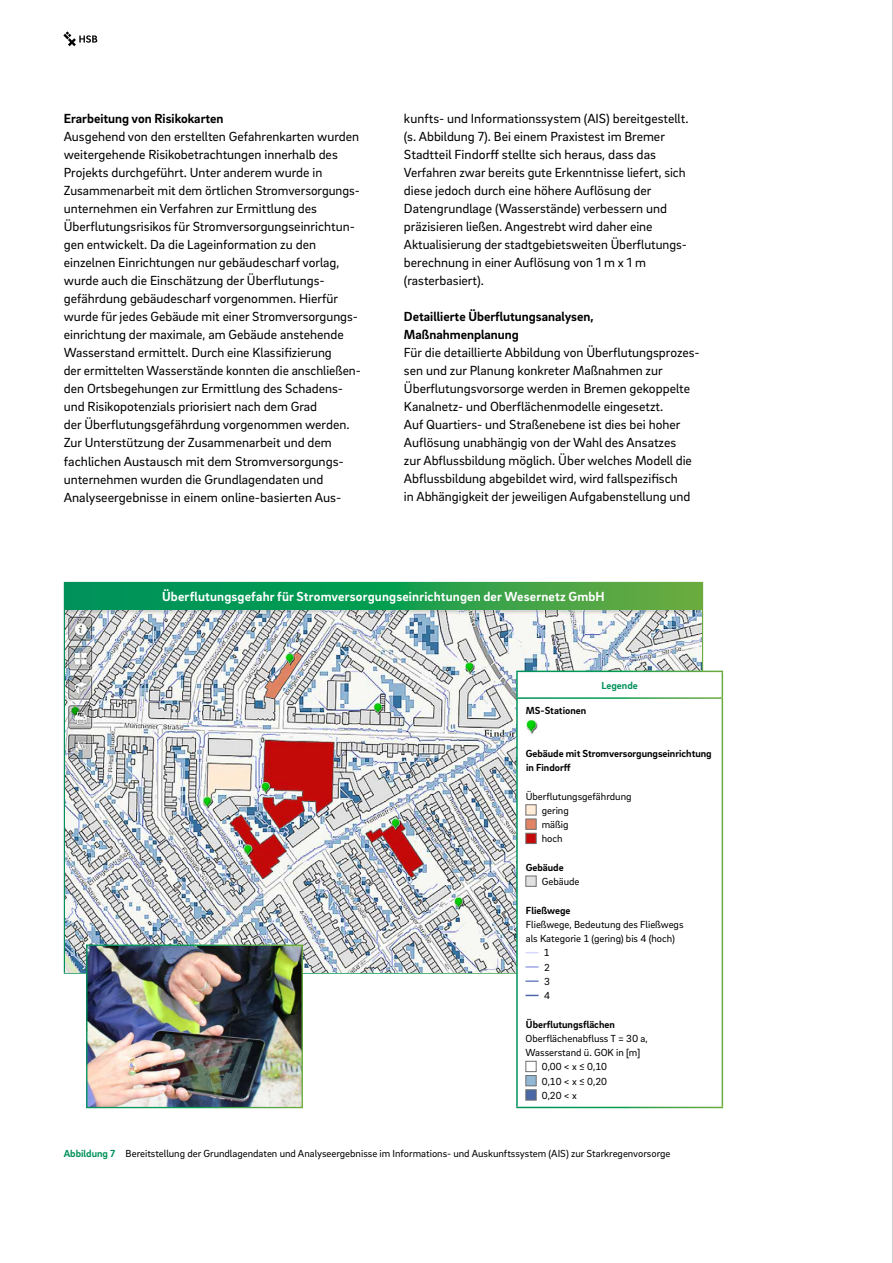
<style>
.page{position:relative;width:893px;height:1263px;background:#fff}
.page>*{position:absolute;margin:0;border:0;box-sizing:border-box;transform-origin:0 0}
.t1{font:13.5px/18px "Brix Sans";color:#000}
.t2{font:700 13.5px "Brix Sans";letter-spacing:.01em;color:#fff}
.t3{font:10.5px/14.2px "Brix Sans";color:#000}
.t4{font:700 10.5px/14.2px "Brix Sans";color:#000}
.t5{font:700 10.5px "Brix Sans";color:#00915b}
.s1{font-weight:700}
.s2{font-weight:400}
.s3{font-weight:700;color:#00915b}
</style>
<div class="page">
<svg style="left:63px;top:31px;width:34px;height:15px"></svg>
<svg style="left:65px;top:583px;width:637px;height:27px;background:#209d4e"></svg>
<svg style="left:64px;top:583px;width:1px;height:27px"></svg>
<svg style="left:702px;top:583px;width:1px;height:27px"></svg>
<img style="left:65px;top:610px;width:637px;height:362px">
<svg style="left:518px;top:672px;width:204px;height:435px"></svg>
<hr style="left:516px;top:671px;width:207px;height:1px;background:#fff">
<hr style="left:516px;top:672px;width:2px;height:25px;background:#fff">
<svg style="left:722px;top:672px;width:1px;height:25px"></svg>
<hr style="left:516px;top:697px;width:207px;height:2px;background:#fff">
<hr style="left:516px;top:699px;width:2px;height:408px;background:#fff">
<img style="left:525px;top:719px;width:14px;height:15px">
<div style="left:525px;top:804px;width:11px;height:11px;background:#ffebd6;border:1px solid #6f6f6e"></div>
<div style="left:525px;top:819px;width:11px;height:11px;background:#e08465;border:1px solid #6f6f6e"></div>
<div style="left:525px;top:833px;width:11px;height:11px;background:#c40a0a;border:1px solid #6f6f6e"></div>
<div style="left:525px;top:876px;width:11px;height:11px;background:#e1e1e1;border:1px solid #6f6f6e"></div>
<svg style="left:525px;top:952px;width:14px;height:1px"></svg>
<svg style="left:525px;top:966px;width:14px;height:2px"></svg>
<svg style="left:525px;top:980px;width:14px;height:2px"></svg>
<svg style="left:525px;top:995px;width:14px;height:1px"></svg>
<div style="left:525px;top:1061px;width:11px;height:11px;background:#fff;border:1px solid #6f6f6e"></div>
<div style="left:525px;top:1075px;width:11px;height:11px;background:#91b7d4;border:1px solid #6f6f6e"></div>
<div style="left:525px;top:1089px;width:11px;height:11px;background:#4968a5;border:1px solid #6f6f6e"></div>
<img style="left:88px;top:946px;width:213px;height:160px">
<hr style="left:892px;top:0;width:1px;height:1263px;background:#9c9d9d">
<p class="t1" style="left:64px;top:109px;width:299px"><span class="s1">Erarbeitung von Risikokarten<br></span>Ausgehend von den erstellten Gefahrenkarten wurden weitergehende Risikobetrachtungen innerhalb des Projekts durchgeführt. Unter anderem wurde in Zusammenarbeit mit dem örtlichen Stromversorgungs&shy;unternehmen ein Verfahren zur Ermittlung des Überflutungsrisikos für Stromversorgungseinrichtun&shy;gen entwickelt. Da die Lageinformation zu den einzelnen Einrichtungen nur gebäudescharf vorlag, wurde auch die Einschätzung der Überflutungs&shy;gefährdung gebäudescharf vorgenommen. Hierfür wurde für jedes Gebäude mit einer Stromversorgungs&shy;einrichtung der maximale, am Gebäude anstehende Wasserstand ermittelt. Durch eine Klassifizierung<br>der ermittelten Wasserstände konnten die anschließen&shy;den Ortsbegehungen zur Ermittlung des Schadens&shy;und Risikopotenzials priorisiert nach dem Grad<br>der Überflutungsgefährdung vorgenommen werden.<br>Zur Unterstützung der Zusammenarbeit und dem fachlichen Austausch mit dem Stromversorgungs&shy;unternehmen wurden die Grundlagendaten und Analyseergebnisse in einem online-basierten Aus-</p>
<p class="t1" style="left:404px;top:109px;width:286px">kunfts- und Informationssystem (AIS) bereitgestellt. (s. Abbildung 7). Bei einem Praxistest im Bremer Stadtteil Findorff stellte sich heraus, dass das Verfahren zwar bereits gute Erkenntnisse liefert, sich diese jedoch durch eine höhere Auflösung der Datengrundlage (Wasserstände) verbessern und präzisieren ließen. Angestrebt wird daher eine Aktualisierung der stadtgebietsweiten Überflutungs&shy;berechnung in einer Auflösung von 1 m x 1 m (rasterbasiert).</p>
<p class="t1" style="left:404px;top:307px;width:297px"><span class="s1">Detaillierte Überflutungsanalysen, Maßnahmenplanung<br></span>Für die detaillierte Abbildung von Überflutungsprozes&shy;sen und zur Planung konkreter Maßnahmen zur Überflutungsvorsorge werden in Bremen gekoppelte Kanalnetz- und Oberflächenmodelle eingesetzt.<br>Auf Quartiers- und Straßenebene ist dies bei hoher Auflösung unabhängig von der Wahl des Ansatzes<br>zur Abflussbildung möglich. Über welches Modell die Abflussbildung abgebildet wird, wird fallspezifisch<br>in Abhängigkeit der jeweiligen Aufgabenstellung und</p>
<p class="t2" style="left:162px;top:588px;width:444px">Überflutungsgefahr für Stromversorgungseinrichtungen der Wesernetz GmbH</p>
<p class="t5" style="left:601px;top:678px;width:38px">Legende</p>
<p class="t4" style="left:526px;top:703px;width:62px">MS-Stationen</p>
<p class="t4" style="left:526px;top:746px;width:187px">Gebäude mit Stromversorgungseinrichtung in Findorff</p>
<p class="t3" style="left:542px;top:788px;width:91px;text-indent:-16px">Überflutungsgefährdung gering<br>mäßig<br>hoch</p>
<p class="t4" style="left:542px;top:860px;width:39px;text-indent:-16px">Gebäude<br><span class="s2">Gebäude</span></p>
<p class="t4" style="left:526px;top:902px;width:46px">Fließwege</p>
<p class="t3" style="left:526px;top:917px;width:159px">Fließwege, Bedeutung des Fließwegs</p>
<p class="t3" style="left:526px;top:931px;width:151px">als Kategorie 1 (gering) bis 4 (hoch)</p>
<p class="t3" style="left:544px;top:945px;width:7px">1</p>
<p class="t3" style="left:544px;top:959px;width:7px">2</p>
<p class="t3" style="left:544px;top:974px;width:7px">3</p>
<p class="t3" style="left:544px;top:988px;width:7px">4</p>
<p class="t4" style="left:526px;top:1016px;width:90px">Überflutungsflächen</p>
<p class="t3" style="left:526px;top:1031px;width:124px">Oberflächenabfluss T = 30 a,</p>
<p class="t3" style="left:526px;top:1045px;width:116px">Wasserstand ü. GOK in [m]</p>
<p class="t3" style="left:542px;top:1059px;width:67px">0,00 &lt; x ≤ 0,10</p>
<p class="t3" style="left:542px;top:1073px;width:67px">0,10 &lt; x ≤ 0,20</p>
<p class="t3" style="left:542px;top:1088px;width:37px">0,20 &lt; x</p>
<p class="t3" style="left:64px;top:1145px;width:608px"><span class="s3">Abbildung 7</span> Bereitstellung der Grundlagendaten und Analyseergebnisse im Informations- und Auskunftssystem (AIS) zur Starkregenvorsorge</p>
</div>
